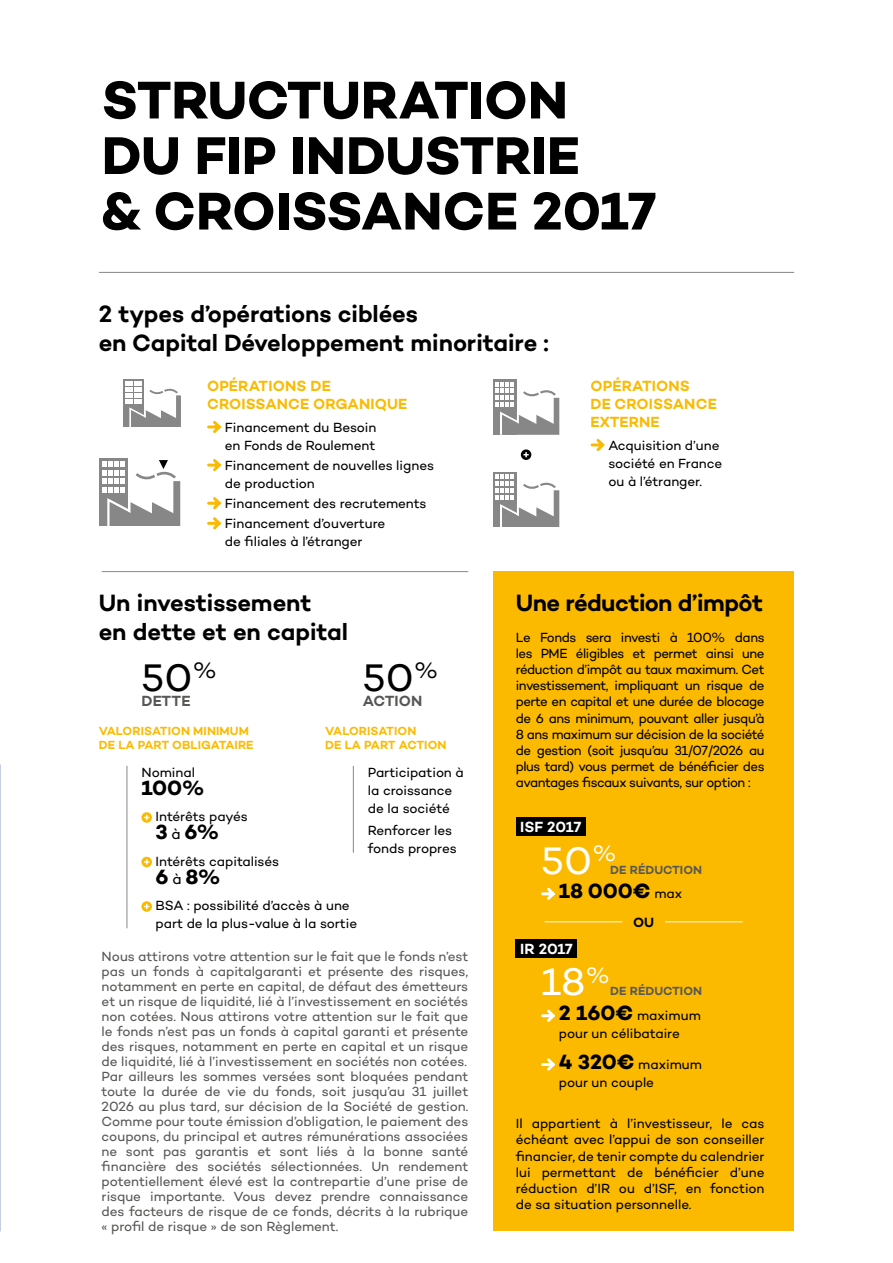
<style>
.page{position:relative;width:893px;height:1263px;background:#fff}
.page>*{position:absolute;margin:0;border:0;box-sizing:border-box;transform-origin:0 0}
.t1{font:700 54px/55.5px "Campton";letter-spacing:-.005em;color:#000}
.t2{font:39.15px "Campton";color:#000}
.t3{font:39.15px "Campton";color:#fff}
.t4{font:600 24px/28.8px "Campton";letter-spacing:-.005em;color:#000}
.t5{font:22.8px "Campton";color:#fff}
.t6{font:700 21px "Campton";color:#000}
.t7{font:600 15px/18px "Campton";letter-spacing:.01em;color:#fbba00}
.t8{font:600 15px "Campton";color:#fff}
.t9{font:600 15px "Campton";color:#575756}
.t10{font:600 13.65px "Campton";color:#000}
.t11{font:13.5px/16.2px "Campton";letter-spacing:-.005em;color:#000}
.t12{font:13.5px/15px "Campton";letter-spacing:-.005em;color:#575756;text-align:justify}
.t13{font:600 12px/14.4px "Campton";letter-spacing:.01em;color:#fbba00}
.t14{font:600 12px "Campton";color:#575756}
.s1{font-weight:400;font-size:15px}
.s2{font-weight:400;font-size:13.5px}
.s3{font-weight:700;font-size:21px}
</style>
<div class="page">
<hr style="left:99px;top:272px;width:695px;height:1px;background:#878787">
<svg style="left:207px;top:420px;width:15px;height:13px"></svg>
<svg style="left:207px;top:459px;width:15px;height:13px"></svg>
<svg style="left:207px;top:497px;width:15px;height:33px"></svg>
<svg style="left:123px;top:379px;width:21px;height:48px"></svg>
<svg style="left:126px;top:381px;width:55px;height:46px"></svg>
<div style="left:99px;top:458px;width:29px;height:69px;background:#878787"></div>
<svg style="left:102px;top:460px;width:79px;height:67px"></svg>
<svg style="left:590px;top:439px;width:15px;height:12px"></svg>
<div style="left:493px;top:379px;width:24px;height:56px;background:#878787"></div>
<svg style="left:496px;top:382px;width:64px;height:53px"></svg>
<svg style="left:493px;top:472px;width:24px;height:55px"></svg>
<svg style="left:496px;top:474px;width:64px;height:53px"></svg>
<div style="left:521px;top:449px;width:10px;height:11px;background:#000;border-radius:50%"></div>
<svg style="left:523px;top:452px;width:6px;height:5px"></svg>
<hr style="left:102px;top:571px;width:366px;height:1px;background:#878787">
<div style="left:493px;top:571px;width:301px;height:660px;background:#fbba00"></div>
<hr style="left:545px;top:921px;width:77px;height:1px;background:#fff">
<hr style="left:665px;top:921px;width:78px;height:1px;background:#fff">
<div style="left:516px;top:818px;width:70px;height:18px;background:#000"></div>
<svg style="left:541px;top:887px;width:15px;height:13px"></svg>
<div style="left:516px;top:939px;width:61px;height:19px;background:#000"></div>
<svg style="left:541px;top:1009px;width:15px;height:13px"></svg>
<svg style="left:541px;top:1058px;width:15px;height:13px"></svg>
<svg style="left:141px;top:812px;width:11px;height:11px"></svg>
<svg style="left:144px;top:815px;width:5px;height:5px"></svg>
<svg style="left:141px;top:857px;width:11px;height:10px"></svg>
<svg style="left:144px;top:859px;width:5px;height:6px"></svg>
<svg style="left:141px;top:901px;width:11px;height:11px"></svg>
<svg style="left:144px;top:904px;width:5px;height:5px"></svg>
<hr style="left:127px;top:766px;width:1px;height:162px;background:#878787">
<hr style="left:353px;top:766px;width:1px;height:87px;background:#878787">
<h1 class="t1" style="left:102px;top:72px;width:556px">STRUCTURATION<br>DU FIP INDUSTRIE<br>&amp; CROISSANCE 2017</h1>
<h3 class="t4" style="left:99px;top:299px;width:451px">2 types d’opérations ciblées<br>en Capital Développement minoritaire :</h3>
<p class="t7" style="left:207px;top:377px;width:202px">OPÉRATIONS DE<br>CROISSANCE ORGANIQUE</p>
<p class="t11" style="left:225px;top:418px;width:153px;line-height:18px">Financement du Besoin en Fonds de Roulement</p>
<p class="t11" style="left:225px;top:456px;width:211px;line-height:18px">Financement de nouvelles lignes de production</p>
<p class="t11" style="left:225px;top:493px;width:203px;line-height:20.1px">Financement des recrutements<br>Financement d’ouverture</p>
<p class="t11" style="left:225px;top:533px;width:139px">de filiales à l’étranger</p>
<p class="t7" style="left:591px;top:377px;width:128px">OPÉRATIONS<br>DE CROISSANCE<br>EXTERNE</p>
<p class="t11" style="left:608px;top:436px;width:115px;line-height:18px">Acquisition d’une société en France ou à l’étranger.</p>
<h3 class="t4" style="left:99px;top:588px;width:251px">Un investissement<br>en dette et en capital</h3>
<h2 class="t2" style="left:141px;top:653px;width:77px">50<sup>%</sup></h2>
<p class="t9" style="left:141px;top:691px;width:51px">DETTE</p>
<h2 class="t2" style="left:363px;top:653px;width:77px">50<sup>%</sup></h2>
<p class="t9" style="left:363px;top:691px;width:61px">ACTION</p>
<p class="t13" style="left:99px;top:723px;width:156px">VALORISATION MINIMUM<br>DE LA PART OBLIGATAIRE</p>
<p class="t11" style="left:141px;top:764px;width:55px">Nominal</p>
<h3 class="t6" style="left:141px;top:774px;width:65px">100%</h3>
<p class="t11" style="left:156px;top:808px;width:94px">Intérêts payés</p>
<h3 class="t6" style="left:156px;top:819px;width:65px">3<span class="s1">à</span>6%</h3>
<p class="t11" style="left:156px;top:853px;width:125px">Intérêts capitalisés</p>
<h3 class="t6" style="left:156px;top:863px;width:67px">6<span class="s1">à</span>8%</h3>
<p class="t11" style="left:156px;top:896px;width:203px;line-height:18px">BSA : possibilité d’accès à une part de la plus-value à la sortie</p>
<p class="t13" style="left:325px;top:723px;width:123px">VALORISATION<br>DE LA PART ACTION</p>
<p class="t11" style="left:368px;top:763px;width:97px;line-height:18px">Participation à la croissance de la société</p>
<p class="t11" style="left:368px;top:821px;width:90px;line-height:18px">Renforcer les fonds propres</p>
<p class="t12" style="left:102px;top:949px;width:368px">Nous attirons votre attention sur le fait que le fonds n’est pas un fonds à capitalgaranti et présente des risques, notamment en perte en capital, de défaut des émetteurs et un risque de liquidité, lié à l’investissement en sociétés non cotées. Nous attirons votre attention sur le fait que le fonds n’est pas un fonds à capital garanti et présente des risques, notamment en perte en capital et un risque de liquidité, lié à l’investissement en sociétés non cotées.<br>Par ailleurs les sommes versées sont bloquées pendant toute la durée de vie du fonds, soit jusqu’au 31 juillet 2026 au plus tard, sur décision de la Société de gestion.<br>Comme pour toute émission d’obligation, le paiement des coupons, du principal et autres rémunérations associées ne sont pas garantis et sont liés à la bonne santé financière des sociétés sélectionnées. Un rendement potentiellement élevé est la contrepartie d’une prise de risque importante. Vous devez prendre connaissance des facteurs de risque de ce fonds, décrits à la rubrique « profil de risque » de son Règlement.</p>
<h3 class="t4" style="left:516px;top:588px;width:249px">Une réduction d’impôt</h3>
<p class="t11" style="left:516px;top:629px;width:250px;text-align:justify">Le Fonds sera investi à 100% dans les PME éligibles et permet ainsi une réduction d’impôt au taux maximum. Cet investissement, impliquant un risque de perte en capital et une durée de blocage de 6 ans minimum, pouvant aller jusqu’à 8 ans maximum sur décision de la société de gestion (soit jusqu’au 31/07/2026 au plus tard) vous permet de bénéficier des avantages fiscaux suivants, sur option :</p>
<p class="t8" style="left:520px;top:817px;width:63px">ISF 2017</p>
<h2 class="t3" style="left:541px;top:836px;width:53px">50</h2>
<h3 class="t5" style="left:592px;top:839px;width:26px">%</h3>
<h3 class="t6" style="left:559px;top:878px;width:125px">18 000€ <span class="s2">max</span></h3>
<p class="t14" style="left:610px;top:862px;width:94px">DE RÉDUCTION</p>
<p class="t10" style="left:633px;top:913px;width:22px">OU</p>
<p class="t8" style="left:520px;top:939px;width:54px">IR 2017</p>
<h2 class="t3" style="left:541px;top:957px;width:46px">18</h2>
<h3 class="t5" style="left:585px;top:961px;width:26px">%</h3>
<p class="t11" style="left:559px;top:1006px;width:144px;line-height:18px"><span class="s3">2 160€</span> maximum pour un célibataire</p>
<p class="t11" style="left:559px;top:1055px;width:145px;line-height:18px"><span class="s3">4 320€</span> maximum pour un couple</p>
<p class="t14" style="left:610px;top:984px;width:94px">DE RÉDUCTION</p>
<p class="t11" style="left:516px;top:1115px;width:250px;text-align:justify">Il appartient à l’investisseur, le cas échéant avec l’appui de son conseiller financier, de tenir compte du calendrier lui permettant de bénéficier d’une réduction d’IR ou d’ISF, en fonction de sa situation personnelle.</p>
</div>
